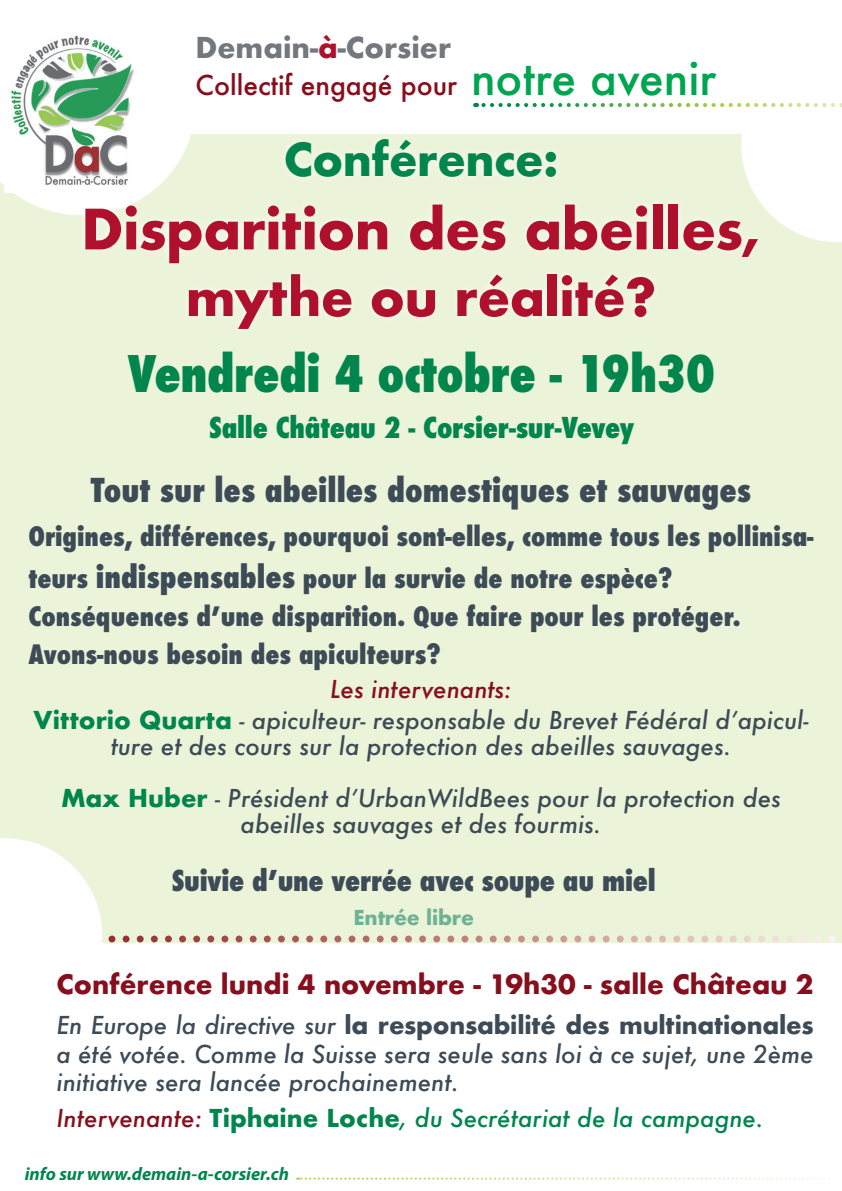
<style>
.page{position:relative;width:842px;height:1191px;background:#fff}
.page>*{position:absolute;margin:0;border:0;box-sizing:border-box;transform-origin:0 0}
.t1{font:700 54px "Futura";letter-spacing:-.01em;color:#af102b}
.t2{font:700 50.4px "Futura";letter-spacing:-.01em;color:#af102b}
.t3{font:800 condensed 49px "Futura";letter-spacing:-.01em;color:#00854d}
.t4{font:700 44px "Futura";letter-spacing:-.01em;color:#00854d}
.t5{font:800 condensed 32px "Futura";color:#3d4b57}
.t6{font:800 condensed 28px "Futura";letter-spacing:-.01em;color:#3d4b57}
.t7{font:800 condensed 28px "Futura";letter-spacing:-.01em;color:#00854d}
.t8{font:700 28px "Futura";color:#72787e}
.t9{font:500 26.6px "Futura";color:#870e1d}
.t10{font:800 condensed 26px/42px "Futura";color:#3d4b57}
.t11{font:700 26px "Futura";color:#870e1d}
.t12{font:italic 500 24px/28.8px "Futura";color:#3d4b57;text-align:center}
.t13{font:italic 500 24px "Futura";color:#00854d}
.t14{font:700 20px "Futura";letter-spacing:-.01em;color:#6db294}
.t15{font:italic 700 18.2px "Myriad Pro";color:#00854d}
.s1{color:#af102b}
.s2{font-size:44.8px;color:#00a54f}
.s3{font-size:30px}
.s4{color:#870e1d}
.s5{font-weight:700;font-style:normal;color:#00854d}
.s6{font-weight:700;font-style:normal}
</style>
<div class="page">
<div style="left:0;top:134px;width:842px;height:808px;background:#ebf3d8"></div>
<svg style="left:0;top:134px;width:191px;height:81px;fill:#fff"></svg>
<svg style="left:0;top:838px;width:842px;height:105px"></svg>
<svg style="left:297px;top:1177px;width:542px;height:2px"></svg>
<div style="left:277px;top:130px;width:287px;height:55px;background:#fff;opacity:.75"></div>
<img style="left:5px;top:35px;width:135px;height:157px">
<svg style="left:483px;top:103px;width:359px;height:139px"></svg>
<div style="left:77px;top:196px;width:689px;height:141px;background:#fff;opacity:.75"></div>
<p class="t8" style="left:195px;top:27px;width:257px">Demain-<span class="s1">à</span>-Corsier</p>
<p class="t9" style="left:195px;top:67px;width:522px">Collectif engagé pour <span class="s2">notre avenir</span></p>
<h3 class="t4" style="left:284px;top:127px;width:276px">Conférence:</h3>
<h1 class="t1" style="left:81px;top:190px;width:681px">Disparition des abeilles,</h1>
<h2 class="t2" style="left:186px;top:261px;width:472px">mythe ou réalité?</h2>
<h3 class="t3" style="left:128px;top:340px;width:589px">Vendredi 4 octobre - 19h30</h3>
<p class="t7" style="left:209px;top:409px;width:426px">Salle Château 2 - Corsier-sur-Vevey</p>
<h3 class="t5" style="left:91px;top:468px;width:662px">Tout sur les abeilles domestiques et sauvages</h3>
<p class="t10" style="left:28px;top:515px;width:787px">Origines, différences, pourquoi sont-elles, comme tous les pollinisa&shy;teurs <span class="s3">indispensables</span> pour la survie de notre espèce?</p>
<p class="t10" style="left:28px;top:597px;width:714px;line-height:38px">Conséquences d’une disparition. Que faire pour les protéger.<br>Avons-nous besoin des apiculteurs?</p>
<p class="t12" style="left:33px;top:673px;width:777px;line-height:31.6px"><span class="s4">Les intervenants:<br></span><span class="s5">Vittorio Quarta</span> - apiculteur- responsable du Brevet Fédéral d’apicul-</p>
<p class="t12" style="left:61px;top:720px;width:721px;line-height:52px">ture et des cours sur la protection des abeilles sauvages.<br><span class="s5">Max Huber</span> - Président d’UrbanWildBees pour la protection des</p>
<p class="t12" style="left:241px;top:810px;width:362px">abeilles sauvages et des fourmis.</p>
<p class="t6" style="left:172px;top:861px;width:485px">Suivie d’une verrée avec soupe au miel</p>
<p class="t14" style="left:353px;top:903px;width:122px">Entrée libre</p>
<p class="t11" style="left:57px;top:965px;width:758px">Conférence lundi 4 novembre - 19h30 - salle Château 2</p>
<p class="t12" style="left:57px;top:1010px;width:759px;text-align:justify">En Europe la directive sur <span class="s6">la responsabilité des multinationales </span>a été votée. Comme la Suisse sera seule sans loi à ce sujet, une 2ème initiative sera lancée prochainement.</p>
<p class="t13" style="left:57px;top:1102px;width:708px"><span class="s4">Intervenante:</span> <span class="s6">Tiphaine Loche</span>, du Secrétariat de la campagne.</p>
<p class="t15" style="left:25px;top:1162px;width:266px">info sur www.demain-a-corsier.ch</p>
</div>
